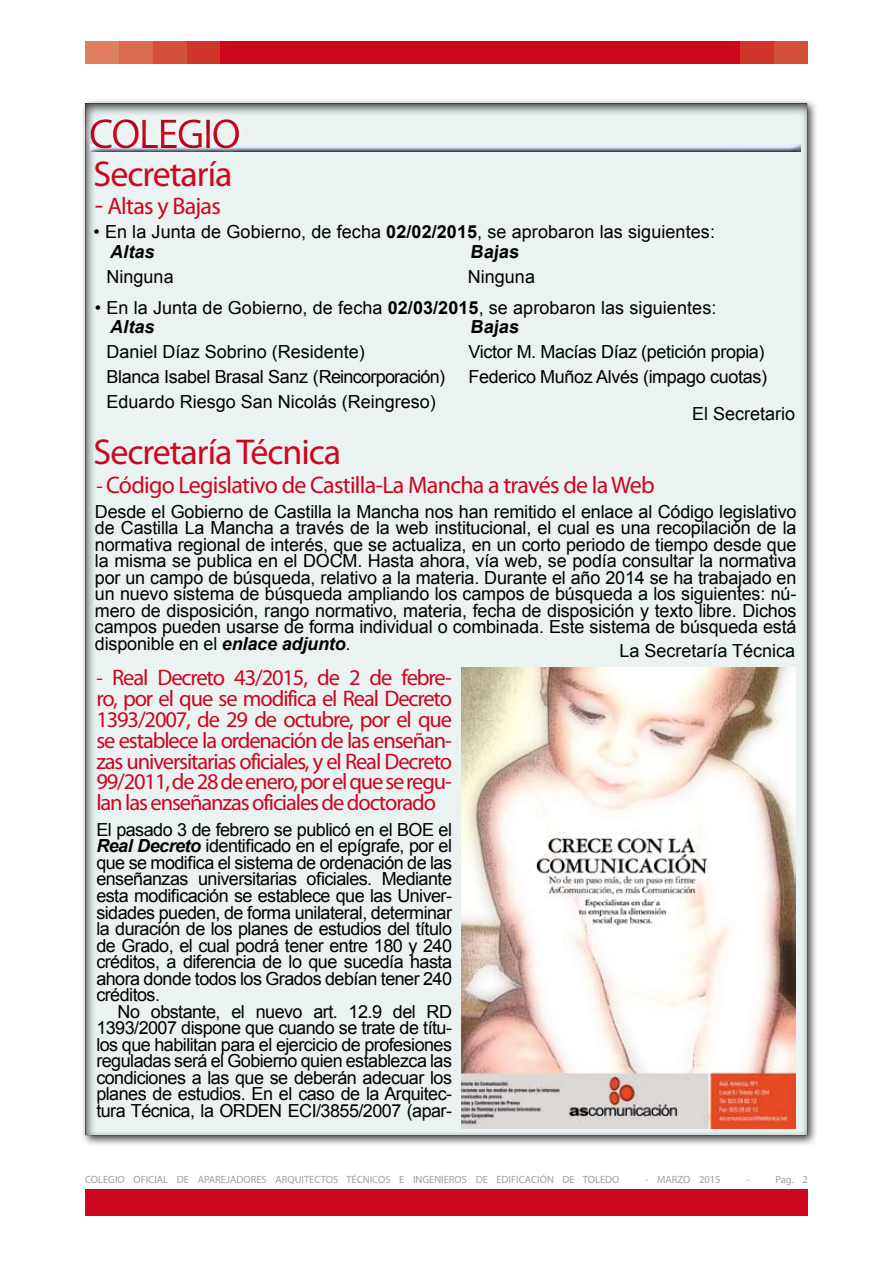
<style>
.page{position:relative;width:893px;height:1263px;background:#fff}
.page>*{position:absolute;margin:0;border:0;box-sizing:border-box;transform-origin:0 0}
.t1{font:42px "Myriad Pro";letter-spacing:-.03em;color:#cd071e}
.t2{font:36px "Myriad Pro";letter-spacing:-.03em;color:#cd071e}
.t3{font:24px "Myriad Pro";letter-spacing:-.03em;color:#cd071e}
.t4{font:22.5px/21px "Myriad Pro";letter-spacing:-.05em;color:#cd071e;text-align:justify}
.t5{font:18px/16.5px "Arial";letter-spacing:-.01em;color:#000;text-align:justify}
.t6{font:italic 700 18px "Arial";letter-spacing:.005em;color:#000}
.t7{font:700 18px "Arial";color:#000}
.t8{font:10.5px "Myriad Pro";color:#9c9d9f}
.s1{font-size:27px}
.s2{font-weight:700}
.s3{font-size:21px}
.s4{font-weight:700;font-style:italic}
</style>
<div class="page">
<div style="left:85px;top:1189px;width:723px;height:27px;background:#cd071e"></div>
<div style="left:85px;top:41px;width:34px;height:23px;background:#e07f60"></div>
<div style="left:119px;top:41px;width:34px;height:23px;background:#db694b"></div>
<div style="left:153px;top:41px;width:34px;height:23px;background:#d55038"></div>
<div style="left:187px;top:41px;width:34px;height:23px;background:#d1362a"></div>
<div style="left:774px;top:41px;width:34px;height:23px;background:#d55038"></div>
<div style="left:740px;top:41px;width:34px;height:23px;background:#d1362a"></div>
<div style="left:221px;top:41px;width:519px;height:23px;background:#cd071e"></div>
<div style="left:80px;top:98px;width:750px;height:1060px;background:#000;opacity:.75"></div>
<div style="left:80px;top:96px;width:729px;height:1040px;background:#eaf2f2"></div>
<div style="left:80px;top:110px;width:731px;height:80px;background:#eaf2f2"></div>
<div style="left:81px;top:104px;width:706px;height:56px;background:#000;opacity:.5"></div>
<img style="left:461px;top:668px;width:334px;height:460px">
<h1 class="t1" style="left:89px;top:108px;width:153px">COLEGIO</h1>
<h2 class="t2" style="left:94px;top:151px;width:140px">Secretaría</h2>
<h3 class="t3" style="left:95px;top:192px;width:128px"><span class="s1">-</span> Altas y Bajas</h3>
<p class="t5" style="left:94px;top:224px;width:623px">• En la Junta de Gobierno, de fecha <span class="s2">02/02/2015</span>, se aprobaron las siguientes:</p>
<p class="t6" style="left:110px;top:240px;width:46px">Altas</p>
<p class="t7" style="left:470px;top:240px;width:53px">Bajas</p>
<p class="t5" style="left:107px;top:269px;width:69px">Ninguna</p>
<p class="t5" style="left:468px;top:269px;width:69px">Ninguna</p>
<p class="t5" style="left:95px;top:299px;width:623px">• En la Junta de Gobierno, de fecha <span class="s2">02/03/2015</span>, se aprobaron las siguientes:</p>
<p class="t6" style="left:110px;top:315px;width:46px">Altas</p>
<p class="t7" style="left:470px;top:314px;width:53px">Bajas</p>
<p class="t5" style="left:107px;top:343px;width:260px">Daniel Díaz Sobrino (Residente)</p>
<p class="t5" style="left:468px;top:343px;width:298px">Victor M. Macías Díaz (petición propia)</p>
<p class="t5" style="left:107px;top:368px;width:340px">Blanca Isabel Brasal Sanz (Reincorporación)</p>
<p class="t5" style="left:468px;top:368px;width:300px">Federico Muñoz Alvés (impago cuotas)</p>
<p class="t5" style="left:107px;top:394px;width:331px">Eduardo Riesgo San Nicolás (Reingreso)</p>
<p class="t5" style="left:692px;top:405px;width:105px">El Secretario</p>
<h2 class="t2" style="left:94px;top:430px;width:249px">Secretaría Técnica</h2>
<h3 class="t3" style="left:96px;top:470px;width:560px"><span class="s3">-</span> Código Legislativo de Castilla-La Mancha a través de la Web</h3>
<p class="t5" style="left:95px;top:503px;width:703px">Desde el Gobierno de Castilla la Mancha nos han remitido el enlace al Código legislativo de Castilla La Mancha a través de la web institucional, el cual es una recopilación de la normativa regional de interés, que se actualiza, en un corto periodo de tiempo desde que la misma se publica en el DOCM. Hasta ahora, vía web, se podía consultar la normativa por un campo de búsqueda, relativo a la materia. Durante el año 2014 se ha trabajado en un nuevo sistema de búsqueda ampliando los campos de búsqueda a los siguientes: nú&shy;mero de disposición, rango normativo, materia, fecha de disposición y texto libre. Dichos campos pueden usarse de forma individual o combinada. Este sistema de búsqueda está disponible en el <span class="s4">enlace adjunto</span>.</p>
<p class="t5" style="left:619px;top:642px;width:177px">La Secretaría Técnica</p>
<p class="t4" style="left:96px;top:666px;width:357px"><span class="s3">-</span> Real Decreto 43/2015, de 2 de febre&shy;ro, por el que se modifica el Real Decreto 1393/2007, de 29 de octubre, por el que se establece la ordenación de las enseñan&shy;zas universitarias oficiales, y el Real Decreto 99/2011, de 28 de enero, por el que se regu&shy;lan las enseñanzas oficiales de doctorado</p>
<p class="t5" style="left:96px;top:821px;width:357px">El pasado 3 de febrero se publicó en el BOE el <span class="s4">Real Decreto</span> identificado en el epígrafe, por el que se modifica el sistema de ordenación de las enseñanzas universitarias oficiales. Mediante esta modificación se establece que las Univer&shy;sidades pueden, de forma unilateral, determinar la duración de los planes de estudios del título de Grado, el cual podrá tener entre 180 y 240 créditos, a diferencia de lo que sucedía hasta ahora donde todos los Grados debían tener 240 créditos.</p>
<p class="t5" style="left:96px;top:1003px;width:357px;text-indent:21px">No obstante, el nuevo art. 12.9 del RD 1393/2007 dispone que cuando se trate de títu&shy;los que habilitan para el ejercicio de profesiones reguladas será el Gobierno quien establezca las condiciones a las que se deberán adecuar los planes de estudios. En el caso de la Arquitec&shy;tura Técnica, la ORDEN ECI/3855/2007 (apar-</p>
<p class="t8" style="left:85px;top:1173px;width:536px">COLEGIO OFICIAL DE APAREJADORES ARQUITECTOS TÉCNICOS E INGENIEROS DE EDIFICACIÓN DE TOLEDO</p>
<p class="t8" style="left:645px;top:1173px;width:77px">- MARZO 2015</p>
<p class="t8" style="left:746px;top:1173px;width:5px">-</p>
<p class="t8" style="left:776px;top:1173px;width:34px">Pag. 2</p>
</div>
